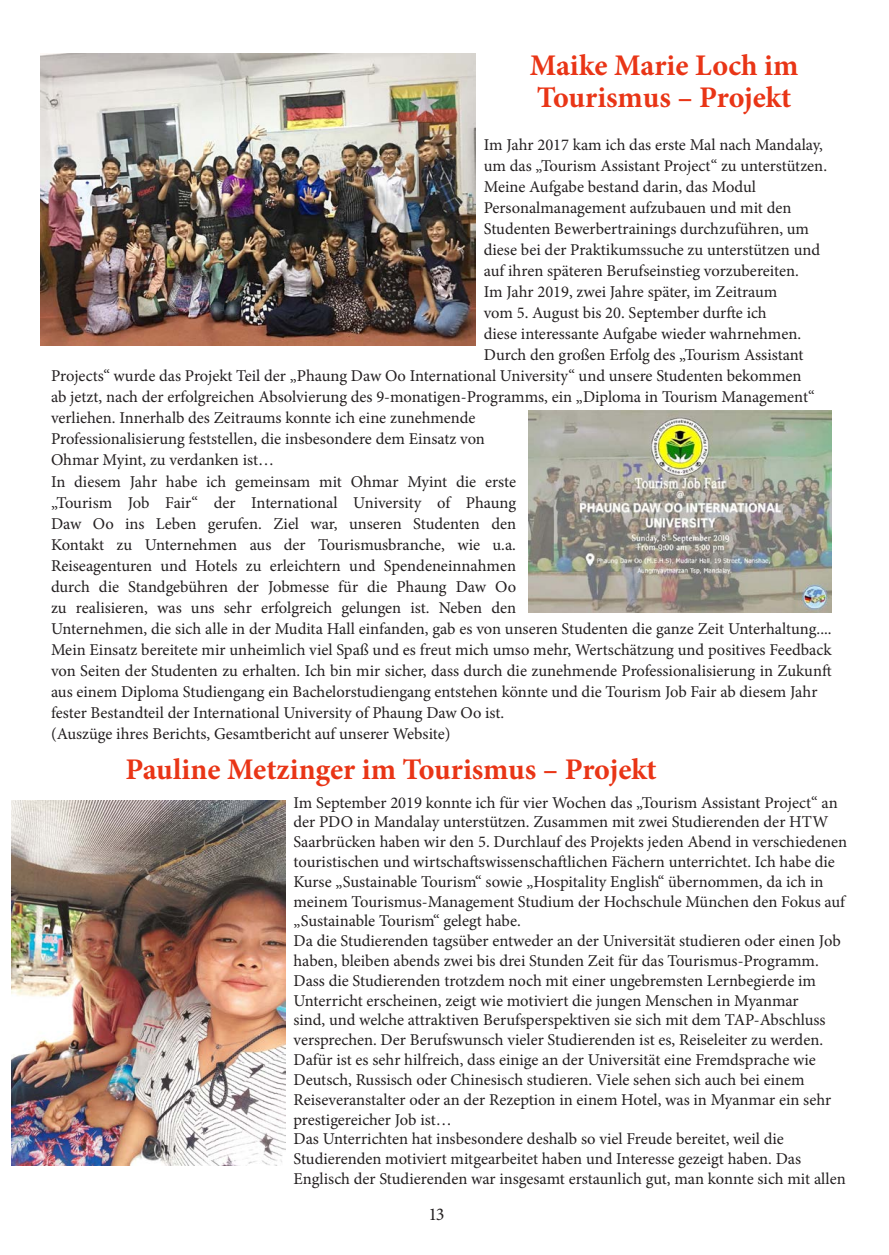
<style>
.page{position:relative;width:889px;height:1255px;background:#fff}
.page>*{position:absolute;margin:0;border:0;box-sizing:border-box;transform-origin:0 0}
.t1{font:700 30px/31.5px "Minion Pro";color:#e93516}
.t2{font:18px "Minion Pro";color:#231f20}
.t3{font:16.5px/19.8px "Minion Pro";color:#231f20}
</style>
<div class="page">
<img style="left:529px;top:410px;width:302px;height:202px">
<img style="left:41px;top:53px;width:434px;height:292px">
<img style="left:12px;top:800px;width:274px;height:365px">
<h1 class="t1" style="left:530px;top:49px;width:270px">Maike Marie Loch im<br>Tourismus – Projekt</h1>
<p class="t3" style="left:484px;top:135px;width:341px">Im Jahr 2017 kam ich das erste Mal nach Mandalay,</p>
<p class="t3" style="left:484px;top:156px;width:345px">um das „Tourism Assistant Project“ zu unterstützen.</p>
<p class="t3" style="left:484px;top:177px;width:274px">Meine Aufgabe bestand darin, das Modul</p>
<p class="t3" style="left:484px;top:198px;width:309px">Personalmanagement aufzubauen und mit den</p>
<p class="t3" style="left:484px;top:219px;width:327px">Studenten Bewerbertrainings durchzuführen, um</p>
<p class="t3" style="left:484px;top:240px;width:338px">diese bei der Praktikumssuche zu unterstützen und</p>
<p class="t3" style="left:484px;top:261px;width:316px">auf ihren späteren Berufseinstieg vorzubereiten.</p>
<p class="t3" style="left:484px;top:282px;width:295px">Im Jahr 2019, zwei Jahre später, im Zeitraum</p>
<p class="t3" style="left:484px;top:303px;width:284px">vom 5. August bis 20. September durfte ich</p>
<p class="t3" style="left:484px;top:324px;width:319px">diese interessante Aufgabe wieder wahrnehmen.</p>
<p class="t3" style="left:484px;top:345px;width:321px">Durch den großen Erfolg des „Tourism Assistant</p>
<p class="t3" style="left:51px;top:366px;width:752px">Projects“ wurde das Projekt Teil der „Phaung Daw Oo International University“ und unsere Studenten bekommen</p>
<p class="t3" style="left:51px;top:387px;width:765px">ab jetzt, nach der erfolgreichen Absolvierung des 9-monatigen-Programms, ein „Diploma in Tourism Management“</p>
<p class="t3" style="left:51px;top:408px;width:426px">verliehen. Innerhalb des Zeitraums konnte ich eine zunehmende</p>
<p class="t3" style="left:51px;top:429px;width:435px">Professionalisierung feststellen, die insbesondere dem Einsatz von</p>
<p class="t3" style="left:51px;top:450px;width:224px">Ohmar Myint, zu verdanken ist…</p>
<p class="t3" style="left:51px;top:471px;width:466px">In diesem Jahr habe ich gemeinsam mit Ohmar Myint die erste</p>
<p class="t3" style="left:51px;top:492px;width:466px">„Tourism Job Fair“ der International University of Phaung</p>
<p class="t3" style="left:51px;top:513px;width:466px">Daw Oo ins Leben gerufen. Ziel war, unseren Studenten den</p>
<p class="t3" style="left:51px;top:534px;width:466px">Kontakt zu Unternehmen aus der Tourismusbranche, wie u.a.</p>
<p class="t3" style="left:51px;top:555px;width:466px">Reiseagenturen und Hotels zu erleichtern und Spendeneinnahmen</p>
<p class="t3" style="left:51px;top:576px;width:466px">durch die Standgebühren der Jobmesse für die Phaung Daw Oo</p>
<p class="t3" style="left:51px;top:597px;width:466px">zu realisieren, was uns sehr erfolgreich gelungen ist. Neben den</p>
<p class="t3" style="left:51px;top:618px;width:782px">Unternehmen, die sich alle in der Mudita Hall einfanden, gab es von unseren Studenten die ganze Zeit Unterhaltung....</p>
<p class="t3" style="left:51px;top:639px;width:782px">Mein Einsatz bereitete mir unheimlich viel Spaß und es freut mich umso mehr, Wertschätzung und positives Feedback</p>
<p class="t3" style="left:51px;top:660px;width:782px">von Seiten der Studenten zu erhalten. Ich bin mir sicher, dass durch die zunehmende Professionalisierung in Zukunft</p>
<p class="t3" style="left:51px;top:681px;width:768px">aus einem Diploma Studiengang ein Bachelorstudiengang entstehen könnte und die Tourism Job Fair ab diesem Jahr</p>
<p class="t3" style="left:51px;top:702px;width:455px">fester Bestandteil der International University of Phaung Daw Oo ist.</p>
<p class="t3" style="left:51px;top:723px;width:401px">(Auszüge ihres Berichts, Gesamtbericht auf unserer Website)</p>
<h1 class="t1" style="left:125px;top:753px;width:533px">Pauline Metzinger im Tourismus – Projekt</h1>
<p class="t3" style="left:293px;top:792px;width:555px">Im September 2019 konnte ich für vier Wochen das „Tourism Assistant Project“ an der PDO in Mandalay unterstützen. Zusammen mit zwei Studierenden der HTW Saarbrücken haben wir den 5. Durchlauf des Projekts jeden Abend in verschiedenen touristischen und wirtschaftswissenschaftlichen Fächern unterrichtet. Ich habe die Kurse „Sustainable Tourism“ sowie „Hospitality English“ übernommen, da ich in meinem Tourismus-Management Studium der Hochschule München den Fokus auf „Sustainable Tourism“ gelegt habe.<br>Da die Studierenden tagsüber entweder an der Universität studieren oder einen Job haben, bleiben abends zwei bis drei Stunden Zeit für das Tourismus-Programm.<br>Dass die Studierenden trotzdem noch mit einer ungebremsten Lernbegierde im Unterricht erscheinen, zeigt wie motiviert die jungen Menschen in Myanmar<br>sind, und welche attraktiven Berufsperspektiven sie sich mit dem TAP-Abschluss versprechen. Der Berufswunsch vieler Studierenden ist es, Reiseleiter zu werden.<br>Dafür ist es sehr hilfreich, dass einige an der Universität eine Fremdsprache wie Deutsch, Russisch oder Chinesisch studieren. Viele sehen sich auch bei einem Reiseveranstalter oder an der Rezeption in einem Hotel, was in Myanmar ein sehr prestigereicher Job ist…<br>Das Unterrichten hat insbesondere deshalb so viel Freude bereitet, weil die Studierenden motiviert mitgearbeitet haben und Interesse gezeigt haben. Das Englisch der Studierenden war insgesamt erstaunlich gut, man konnte sich mit allen</p>
<p class="t2" style="left:430px;top:1201px;width:16px">13</p>
</div>
